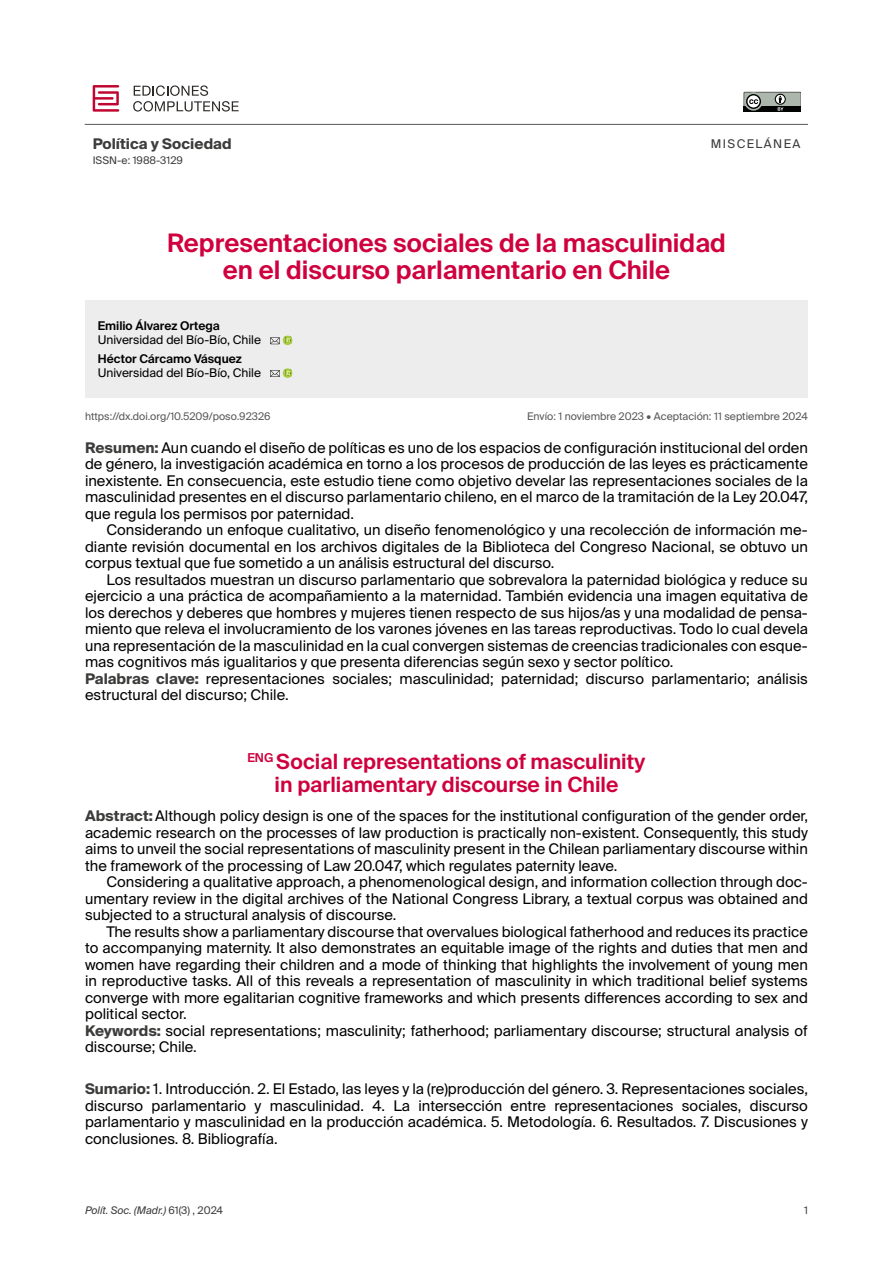
<style>
.page{position:relative;width:893px;height:1263px;background:#fff}
.page>*{position:absolute;margin:0;border:0;box-sizing:border-box;transform-origin:0 0}
._000-Título_original_ES{font:600 25.5px/27px "Suisse Intl";color:#cf003d;text-align:center}
._000-Título_traducido_EN{font:600 21px/22.5px "Suisse Intl";color:#cf003d;text-align:center}
._000-TXT_GENERAL{font:14.7px/16.5px "Suisse Intl";color:#000;text-align:justify}
._000_Resumen_abstract_ES{font:14.7px/16.5px "Suisse Intl";color:#000;text-align:justify}
._000_SUMARIO{font:14.7px/16.5px "Suisse Intl";color:#000;text-align:justify}
._000-Palabras_clave_keywords{font:14.7px/16.5px "Suisse Intl";color:#000}
._00-REVISTA{font:700 14.7px "Suisse Intl";color:#3c3c3b}
._000-CARGO{font:12px "Suisse Intl";color:#000}
._000-Autor{font:600 12px "Suisse Intl";color:#000}
.Normal_1er_parr{font:12px "Suisse Intl";letter-spacing:.12em;color:#3c3c3b}
._000-DOI{font:10.5px "Suisse Intl";color:#575756}
.t1{font:italic 10.5px "Suisse Intl";color:#3c3c3b}
.Normal_1er_parr-2{font:10.5px "Suisse Intl";color:#3c3c3b}
.s1{font-weight:700;color:#3c3c3b}
.s2{font-style:normal}
</style>
<div class="page">
<hr style="left:85px;top:124px;width:723px;height:1px;background:#575756">
<svg style="left:744px;top:92px;width:56px;height:19px"></svg>
<svg style="left:93px;top:85px;width:26px;height:26px"></svg>
<svg style="left:133px;top:85px;width:106px;height:26px"></svg>
<div style="left:85px;top:300px;width:723px;height:98px;background:#ededed"></div>
<svg style="left:270px;top:336px;width:22px;height:9px"></svg>
<svg style="left:270px;top:368px;width:22px;height:10px"></svg>
<p class="_00-REVISTA" style="left:93px;top:135px;width:140px">Política y Sociedad</p>
<p class="Normal_1er_parr-2" style="left:93px;top:154px;width:92px">ISSN-e: 1988-3129</p>
<p class="Normal_1er_parr" style="left:711px;top:136px;width:91px">MISCELÁNEA</p>
<p class="_000-Título_original_ES" style="left:167px;top:229px;width:560px">Representaciones sociales de la masculinidad en el discurso parlamentario en Chile</p>
<p class="_000-Autor" style="left:98px;top:319px;width:124px">Emilio Álvarez Ortega</p>
<p class="_000-CARGO" style="left:98px;top:333px;width:165px">Universidad del Bío-Bío, Chile</p>
<p class="_000-Autor" style="left:98px;top:352px;width:146px">Héctor Cárcamo Vásquez</p>
<p class="_000-CARGO" style="left:98px;top:366px;width:165px">Universidad del Bío-Bío, Chile</p>
<p class="_000-DOI" style="left:85px;top:410px;width:187px">https://dx.doi.org/10.5209/poso.92326</p>
<p class="_000-DOI" style="left:527px;top:410px;width:282px">Envío: 1 noviembre 2023 • Aceptación: 11 septiembre 2024</p>
<p class="_000_Resumen_abstract_ES" style="left:85px;top:439px;width:724px"><span class="s1">Resumen:</span> Aun cuando el diseño de políticas es uno de los espacios de configuración institucional del orden de género, la investigación académica en torno a los procesos de producción de las leyes es prácticamente inexistente. En consecuencia, este estudio tiene como objetivo develar las representaciones sociales de la masculinidad presentes en el discurso parlamentario chileno, en el marco de la tramitación de la Ley 20.047, que regula los permisos por paternidad.</p>
<p class="_000-TXT_GENERAL" style="left:85px;top:522px;width:724px;text-indent:21px">Considerando un enfoque cualitativo, un diseño fenomenológico y una recolección de información me&shy;diante revisión documental en los archivos digitales de la Biblioteca del Congreso Nacional, se obtuvo un corpus textual que fue sometido a un análisis estructural del discurso.</p>
<p class="_000-TXT_GENERAL" style="left:85px;top:571px;width:724px;text-indent:21px">Los resultados muestran un discurso parlamentario que sobrevalora la paternidad biológica y reduce su ejercicio a una práctica de acompañamiento a la maternidad. También evidencia una imagen equitativa de los derechos y deberes que hombres y mujeres tienen respecto de sus hijos/as y una modalidad de pensa&shy;miento que releva el involucramiento de los varones jóvenes en las tareas reproductivas. Todo lo cual devela una representación de la masculinidad en la cual convergen sistemas de creencias tradicionales con esque&shy;mas cognitivos más igualitarios y que presenta diferencias según sexo y sector político.</p>
<p class="_000-Palabras_clave_keywords" style="left:85px;top:670px;width:724px"><span class="s1">Palabras clave:</span> representaciones sociales; masculinidad; paternidad; discurso parlamentario; análisis estructural del discurso; Chile.</p>
<p class="_000-Título_traducido_EN" style="left:247px;top:751px;width:400px"><sup>ENG</sup> Social representations of masculinity in parliamentary discourse in Chile</p>
<p class="_000_Resumen_abstract_ES" style="left:85px;top:808px;width:724px"><span class="s1">Abstract:</span>Although policy design is one of the spaces for the institutional configuration of the gender order, academic research on the processes of law production is practically non-existent. Consequently, this study aims to unveil the social representations of masculinity present in the Chilean parliamentary discourse within the framework of the processing of Law 20.047, which regulates paternity leave.</p>
<p class="_000-TXT_GENERAL" style="left:85px;top:874px;width:724px;text-indent:21px">Considering a qualitative approach, a phenomenological design, and information collection through doc&shy;umentary review in the digital archives of the National Congress Library, a textual corpus was obtained and subjected to a structural analysis of discourse.</p>
<p class="_000-TXT_GENERAL" style="left:85px;top:923px;width:724px;text-indent:21px">The results show a parliamentary discourse that overvalues biological fatherhood and reduces its practice to accompanying maternity. It also demonstrates an equitable image of the rights and duties that men and women have regarding their children and a mode of thinking that highlights the involvement of young men in reproductive tasks. All of this reveals a representation of masculinity in which traditional belief systems converge with more egalitarian cognitive frameworks and which presents differences according to sex and political sector.</p>
<p class="_000-Palabras_clave_keywords" style="left:85px;top:1022px;width:724px"><span class="s1">Keywords:</span> social representations; masculinity; fatherhood; parliamentary discourse; structural analysis of discourse; Chile.</p>
<p class="_000_SUMARIO" style="left:85px;top:1081px;width:724px"><span class="s1">Sumario:</span> 1. Introducción. 2. El Estado, las leyes y la (re)producción del género. 3. Representaciones sociales, discurso parlamentario y masculinidad. 4. La intersección entre representaciones sociales, discurso parlamentario y masculinidad en la producción académica. 5. Metodología. 6. Resultados. 7. Discusiones y conclusiones. 8. Bibliografía.</p>
<p class="t1" style="left:85px;top:1204px;width:140px">Polít. Soc. (Madr.) <span class="s2">61(3) , 2024</span></p>
<p class="Normal_1er_parr-2" style="left:804px;top:1204px;width:5px">1</p>
</div>
